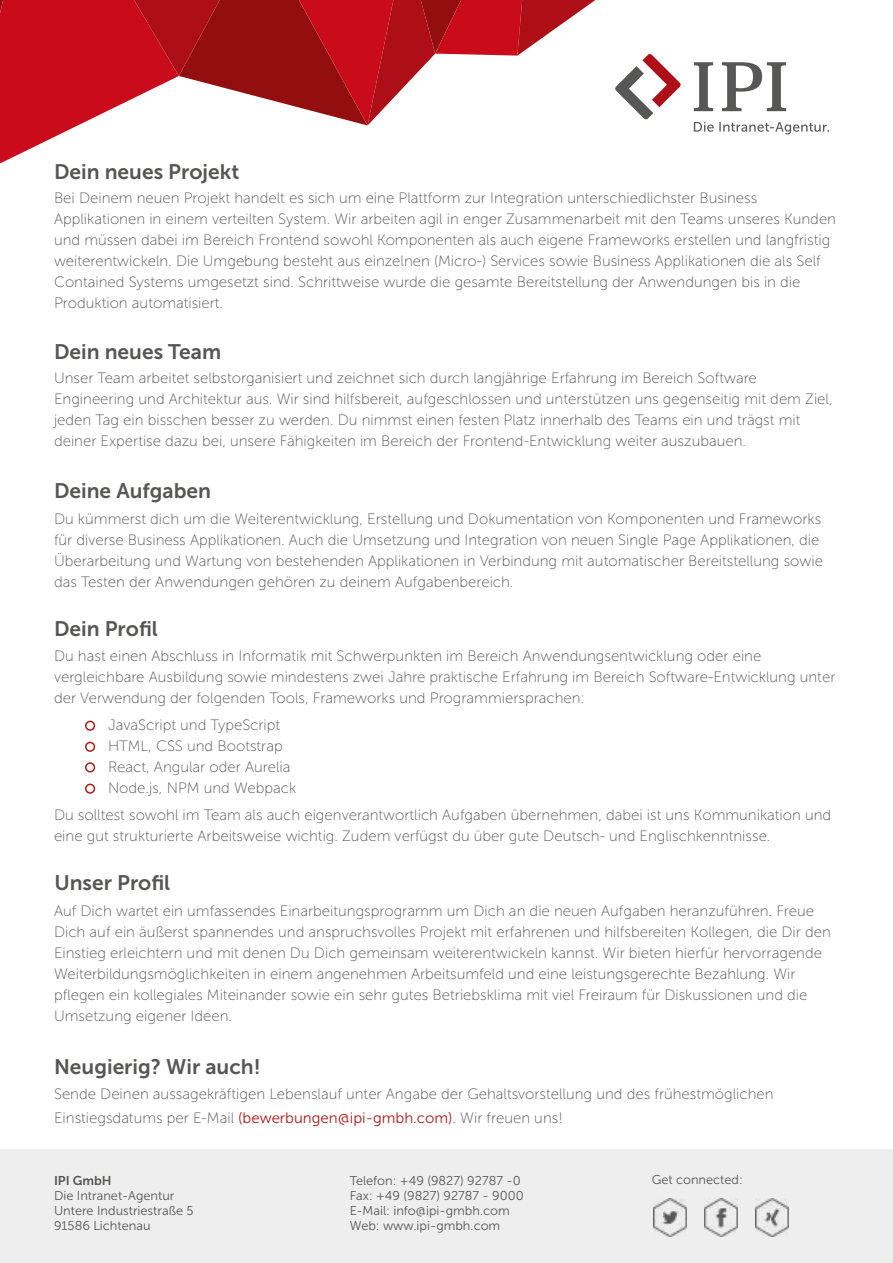
<style>
.page{position:relative;width:893px;height:1263px;background:#fff}
.page>*{position:absolute;margin:0;border:0;box-sizing:border-box;transform-origin:0 0}
.t1{font:21px "Museo Sans 700";color:#565655}
.t2{font:15px/21px "Museo Sans 100";color:#565655}
.t3{font:12.75px/15px "Museo Sans 300";color:#565655}
.t4{font:12.75px "Museo Sans 700";color:#565655}
.s1{font-family:"Museo Sans 300";color:#ad1b19}
.s2{color:#ad1b19}
</style>
<div class="page">
<div style="left:85px;top:721px;width:10px;height:10px;border:2px solid #ad1b19;border-radius:50%"></div>
<div style="left:0;top:1150px;width:893px;height:113px;background:#eee"></div>
<svg style="left:0;top:0;width:595px;height:163px"></svg>
<svg style="left:694px;top:122px;width:135px;height:12px"></svg>
<svg style="left:615px;top:54px;width:66px;height:66px"></svg>
<svg style="left:694px;top:62px;width:92px;height:49px"></svg>
<img style="left:654px;top:1198px;width:33px;height:38px">
<img style="left:704px;top:1199px;width:33px;height:37px">
<img style="left:755px;top:1198px;width:33px;height:38px">
<div style="left:85px;top:742px;width:10px;height:10px;border:2px solid #ad1b19;border-radius:50%"></div>
<div style="left:85px;top:762px;width:10px;height:10px;border:2px solid #ad1b19;border-radius:50%"></div>
<div style="left:85px;top:783px;width:10px;height:11px;border:2px solid #ad1b19;border-radius:50%"></div>
<h1 class="t1" style="left:54px;top:161px;width:187px">Dein neues Projekt</h1>
<p class="t2" style="left:54px;top:187px;width:784px">Bei Deinem neuen Projekt handelt es sich um eine Plattform zur Integration unterschiedlichster Business Applikationen in einem verteilten System. Wir arbeiten agil in enger Zusammenarbeit mit den Teams unseres Kunden und müssen dabei im Bereich Frontend sowohl Komponenten als auch eigene Frameworks erstellen und langfristig weiterentwickeln. Die Umgebung besteht aus einzelnen (Micro-) Services sowie Business Applikationen die als Self Contained Systems umgesetzt sind. Schrittweise wurde die gesamte Bereitstellung der Anwendungen bis in die Produktion automatisiert.</p>
<h1 class="t1" style="left:54px;top:340px;width:169px">Dein neues Team</h1>
<p class="t2" style="left:54px;top:367px;width:780px">Unser Team arbeitet selbstorganisiert und zeichnet sich durch langjährige Erfahrung im Bereich Software Engineering und Architektur aus. Wir sind hilfsbereit, aufgeschlossen und unterstützen uns gegenseitig mit dem Ziel, jeden Tag ein bisschen besser zu werden. Du nimmst einen festen Platz innerhalb des Teams ein und trägst mit deiner Expertise dazu bei, unsere Fähigkeiten im Bereich der Frontend-Entwicklung weiter auszubauen.</p>
<h1 class="t1" style="left:54px;top:479px;width:159px">Deine Aufgaben</h1>
<p class="t2" style="left:54px;top:508px;width:770px">Du kümmerst dich um die Weiterentwicklung, Erstellung und Dokumentation von Komponenten und Frameworks für diverse Business Applikationen. Auch die Umsetzung und Integration von neuen Single Page Applikationen, die Überarbeitung und Wartung von bestehenden Applikationen in Verbindung mit automatischer Bereitstellung sowie das Testen der Anwendungen gehören zu deinem Aufgabenbereich.</p>
<h1 class="t1" style="left:54px;top:617px;width:105px">Dein Profil</h1>
<p class="t2" style="left:54px;top:646px;width:783px">Du hast einen Abschluss in Informatik mit Schwerpunkten im Bereich Anwendungsentwicklung oder eine vergleichbare Ausbildung sowie mindestens zwei Jahre praktische Erfahrung im Bereich Software-Entwicklung unter der Verwendung der folgenden Tools, Frameworks und Programmiersprachen:</p>
<p class="t2" style="left:108px;top:715px;width:190px">JavaScript und TypeScript<br>HTML, CSS und Bootstrap<br>React, Angular oder Aurelia<br>Node.js, NPM und Webpack</p>
<p class="t2" style="left:54px;top:805px;width:779px">Du solltest sowohl im Team als auch eigenverantwortlich Aufgaben übernehmen, dabei ist uns Kommunikation und eine gut strukturierte Arbeitsweise wichtig. Zudem verfügst du über gute Deutsch- und Englischkenntnisse.</p>
<h1 class="t1" style="left:54px;top:871px;width:117px">Unser Profil</h1>
<p class="t2" style="left:54px;top:901px;width:778px">Auf Dich wartet ein umfassendes Einarbeitungsprogramm um Dich an die neuen Aufgaben heranzuführen. Freue Dich auf ein äußerst spannendes und anspruchsvolles Projekt mit erfahrenen und hilfsbereiten Kollegen, die Dir den Einstieg erleichtern und mit denen Du Dich gemeinsam weiterentwickeln kannst. Wir bieten hierfür hervorragende Weiterbildungsmöglichkeiten in einem angenehmen Arbeitsumfeld und eine leistungsgerechte Bezahlung. Wir pflegen ein kollegiales Miteinander sowie ein sehr gutes Betriebsklima mit viel Freiraum für Diskussionen und die Umsetzung eigener Ideen.</p>
<h1 class="t1" style="left:54px;top:1055px;width:208px">Neugierig? Wir auch!</h1>
<p class="t2" style="left:54px;top:1082px;width:721px;line-height:24px">Sende Deinen aussagekräftigen Lebenslauf unter Angabe der Gehaltsvorstellung und des frühestmöglichen<br>Einstiegsdatums per E-Mail <span class="s1">(bewerbungen@ipi-gmbh.com)</span><span class="s2">.</span> Wir freuen uns!</p>
<p class="t4" style="left:54px;top:1173px;width:59px">IPI GmbH</p>
<p class="t3" style="left:54px;top:1188px;width:141px">Die Intranet-Agentur<br>Untere Industriestraße 5<br>91586 Lichtenau</p>
<p class="t3" style="left:350px;top:1173px;width:176px">Telefon: +49 (9827) 92787 -0<br>Fax: +49 (9827) 92787 - 9000<br>E-Mail: info@ipi-gmbh.com<br>Web: www.ipi-gmbh.com</p>
<p class="t3" style="left:652px;top:1172px;width:93px">Get connected:</p>
</div>
